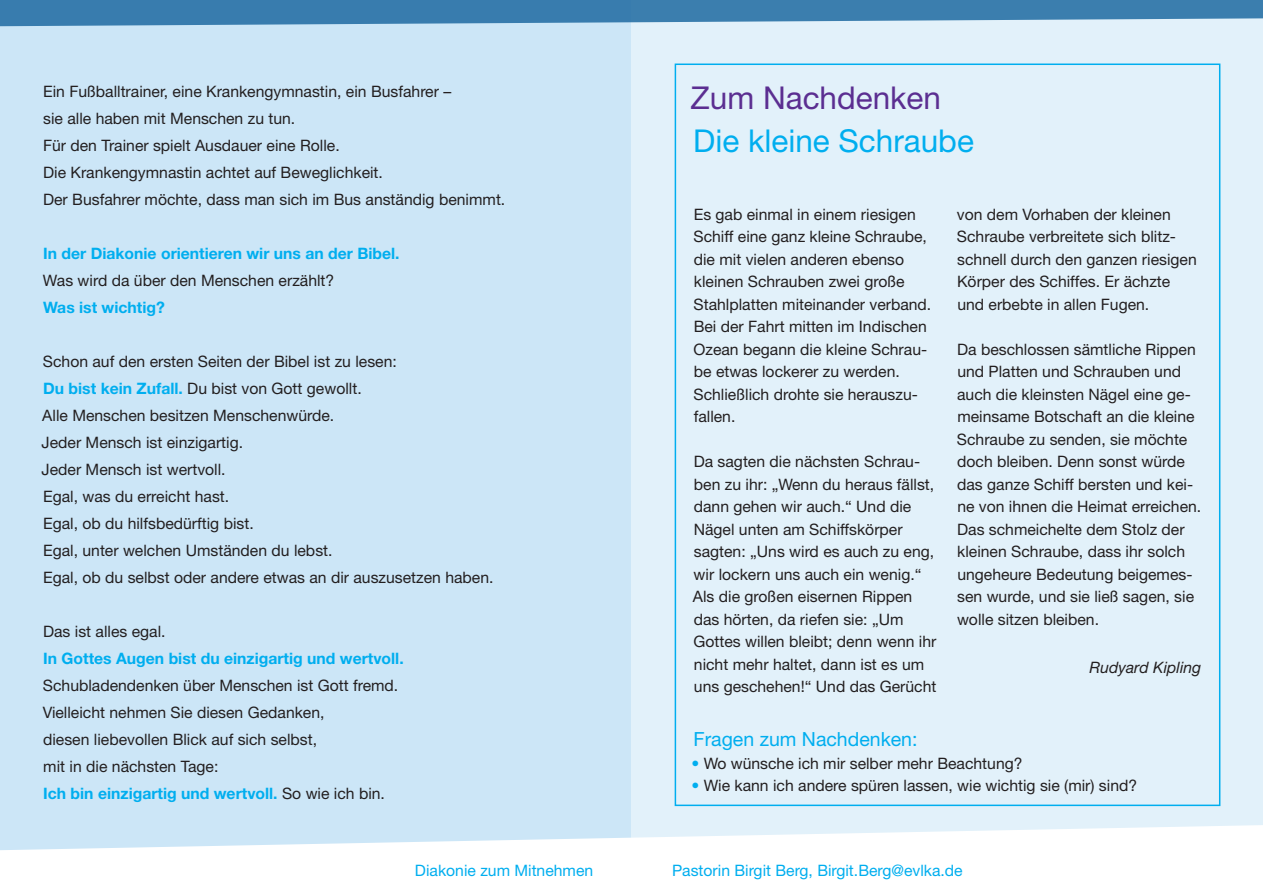
<style>
.page{position:relative;width:1263px;height:893px;background:#fff}
.page>*{position:absolute;margin:0;border:0;box-sizing:border-box;transform-origin:0 0}
.t1{font:31.5px "Helvetica Neue";color:#00aeef}
.t2{font:31.5px "Helvetica Neue";color:#5b2e91}
.t3{font:19.5px "Helvetica Neue";color:#00aeef}
.t4{font:15.75px/22.5px "Helvetica Neue";color:#231f20}
.t5{font:700 15.75px "Helvetica Neue";color:#00aeef}
.t6{font:15.75px "Helvetica Neue";color:#00aeef}
.t7{font:italic 15.75px "Helvetica Neue";color:#231f20}
.s1{font-weight:700;color:#00aeef}
.s2{color:#00aeef}
</style>
<div class="page">
<div style="left:0;top:26px;width:631px;height:799px;background:#cce6f7"></div>
<div style="left:631px;top:0;width:632px;height:893px;background:#e2f1fa"></div>
<svg style="left:0;top:825px;width:1263px;height:68px"></svg>
<svg style="left:0;top:0;width:1263px;height:26px"></svg>
<p class="t4" style="left:43px;top:77px;width:464px;line-height:27px">Ein Fußballtrainer, eine Krankengymnastin, ein Busfahrer –<br>sie alle haben mit Menschen zu tun.<br>Für den Trainer spielt Ausdauer eine Rolle.<br>Die Krankengymnastin achtet auf Beweglichkeit.<br>Der Busfahrer möchte, dass man sich im Bus anständig benimmt.</p>
<p class="t5" style="left:43px;top:243px;width:358px">In der Diakonie orientieren wir uns an der Bibel.</p>
<p class="t4" style="left:43px;top:268px;width:293px">Was wird da über den Menschen erzählt?</p>
<p class="t5" style="left:43px;top:297px;width:123px">Was ist wichtig?</p>
<p class="t4" style="left:42px;top:347px;width:453px;line-height:27px">Schon auf den ersten Seiten der Bibel ist zu lesen:<br><span class="s1">Du bist kein Zufall.</span> Du bist von Gott gewollt.<br>Alle Menschen besitzen Menschenwürde.<br>Jeder Mensch ist einzigartig.<br>Jeder Mensch ist wertvoll.<br>Egal, was du erreicht hast.<br>Egal, ob du hilfsbedürftig bist.<br>Egal, unter welchen Umständen du lebst.<br>Egal, ob du selbst oder andere etwas an dir auszusetzen haben.</p>
<p class="t4" style="left:43px;top:619px;width:124px">Das ist alles egal.</p>
<p class="t5" style="left:43px;top:648px;width:362px">In Gottes Augen bist du einzigartig und wertvoll.</p>
<p class="t4" style="left:43px;top:671px;width:357px;line-height:27px">Schubladendenken über Menschen ist Gott fremd.<br>Vielleicht nehmen Sie diesen Gedanken,<br>diesen liebevollen Blick auf sich selbst,<br>mit in die nächsten Tage:<br><span class="s1">Ich bin einzigartig und wertvoll.</span> So wie ich bin.</p>
<h1 class="t2" style="left:691px;top:79px;width:252px">Zum Nachdenken</h1>
<h1 class="t1" style="left:693px;top:122px;width:282px">Die kleine Schraube</h1>
<p class="t4" style="left:693px;top:202px;width:239px">Es gab einmal in einem riesigen<br>Schiff eine ganz kleine Schraube, die mit vielen anderen ebenso kleinen Schrauben zwei große<br>Stahlplatten miteinander verband.<br>Bei der Fahrt mitten im Indischen<br>Ozean begann die kleine Schrau&shy;be etwas lockerer zu werden.<br>Schließlich drohte sie herauszu&shy;fallen.</p>
<p class="t4" style="left:693px;top:450px;width:245px">Da sagten die nächsten Schrau&shy;ben zu ihr: „Wenn du heraus fällst, dann gehen wir auch.“ Und die<br>Nägel unten am Schiffskörper sagten: „Uns wird es auch zu eng, wir lockern uns auch ein wenig.“<br>Als die großen eisernen Rippen das hörten, da riefen sie: „Um<br>Gottes willen bleibt; denn wenn ihr nicht mehr haltet, dann ist es um uns geschehen!“ Und das Gerücht</p>
<p class="t4" style="left:957px;top:203px;width:241px">von dem Vorhaben der kleinen<br>Schraube verbreitete sich blitz&shy;schnell durch den ganzen riesigen<br>Körper des Schiffes. Er ächzte und erbebte in allen Fugen.</p>
<p class="t4" style="left:957px;top:338px;width:246px">Da beschlossen sämtliche Rippen und Platten und Schrauben und auch die kleinsten Nägel eine ge&shy;meinsame Botschaft an die kleine<br>Schraube zu senden, sie möchte doch bleiben. Denn sonst würde das ganze Schiff bersten und kei&shy;ne von ihnen die Heimat erreichen.<br>Das schmeichelte dem Stolz der kleinen Schraube, dass ihr solch ungeheure Bedeutung beigemes&shy;sen wurde, und sie ließ sagen, sie wolle sitzen bleiben.</p>
<p class="t7" style="left:1089px;top:658px;width:113px">Rudyard Kipling</p>
<p class="t3" style="left:694px;top:727px;width:225px">Fragen zum Nachdenken:</p>
<p class="t4" style="left:691px;top:751px;width:333px"><span class="s2">•</span> Wo wünsche ich mir selber mehr Beachtung?</p>
<p class="t4" style="left:691px;top:774px;width:447px"><span class="s2">•</span> Wie kann ich andere spüren lassen, wie wichtig sie (mir) sind?</p>
<p class="t6" style="left:415px;top:861px;width:180px">Diakonie zum Mitnehmen</p>
<p class="t6" style="left:672px;top:861px;width:292px">Pastorin Birgit Berg, Birgit.Berg@evlka.de</p>
</div>
